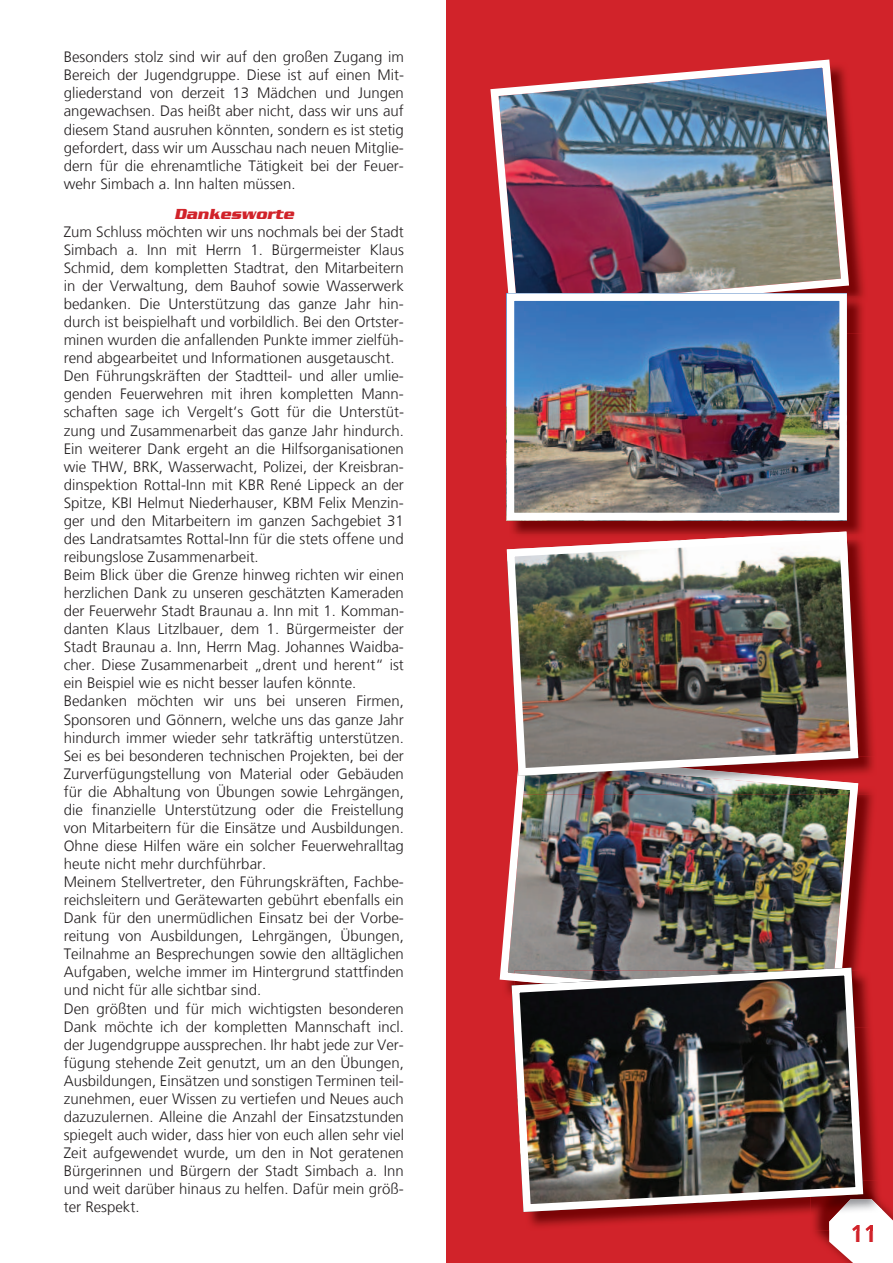
<style>
.page{position:relative;width:893px;height:1263px;background:#fff}
.page>*{position:absolute;margin:0;border:0;box-sizing:border-box;transform-origin:0 0}
.t1{font:700 24px "Frutiger LT";color:#d1232a}
.t2{font:300 15px/18px "Frutiger LT";color:#231f20;text-align:justify}
.t3{font:italic 700 15px "Serpentine";color:#d1232a}
</style>
<div class="page">
<div style="left:446px;top:0;width:447px;height:1263px;background:#d1232a"></div>
<img style="left:506px;top:121px;width:358px;height:213px">
<img style="left:490px;top:60px;width:359px;height:255px">
<img style="left:858px;top:794px;width:15px;height:170px">
<img style="left:500px;top:794px;width:358px;height:198px">
<img style="left:509px;top:296px;width:355px;height:232px">
<img style="left:516px;top:302px;width:322px;height:209px">
<div style="left:507px;top:293px;width:340px;height:227px;border:8px solid #fff"></div>
<img style="left:862px;top:547px;width:12px;height:209px">
<img style="left:515px;top:756px;width:359px;height:38px">
<img style="left:516px;top:780px;width:342px;height:14px">
<img style="left:506px;top:528px;width:356px;height:252px">
<svg style="left:829px;top:1199px;width:64px;height:64px;background:#f4d6d7"></svg>
<img style="left:529px;top:1028px;width:349px;height:199px">
<img style="left:810px;top:1180px;width:72px;height:50px">
<img style="left:829px;top:1199px;width:53px;height:31px">
<img style="left:852px;top:1225px;width:21px;height:5px">
<img style="left:508px;top:964px;width:359px;height:252px">
<p class="t2" style="left:64px;top:49px;width:342px">Besonders stolz sind wir auf den groflen Zugang im Bereich der Jugendgruppe. Diese ist auf einen Mit&shy;gliederstand von derzeit 13 M‰dchen und Jungen angewachsen. Das heiflt aber nicht, dass wir uns auf diesem Stand ausruhen kˆnnten, sondern es ist stetig gefordert, dass wir um Ausschau nach neuen Mitglie&shy;dern f¸r die ehrenamtliche T‰tigkeit bei der Feuer&shy;wehr Simbach a. Inn halten m¸ssen.</p>
<p class="t3" style="left:174px;top:209px;width:121px">Dankesworte</p>
<p class="t2" style="left:64px;top:224px;width:342px;text-align:left">Zum Schluss mˆchten wir uns nochmals bei der Stadt Simbach a. Inn mit Herrn 1. B¸rgermeister Klaus Schmid, dem kompletten Stadtrat, den Mitarbeitern in der Verwaltung, dem Bauhof sowie Wasserwerk bedanken. Die Unterst¸tzung das ganze Jahr hin&shy;durch ist beispielhaft und vorbildlich. Bei den Ortster&shy;minen wurden die anfallenden Punkte immer zielf¸h&shy;rend abgearbeitet und Informationen ausgetauscht.<br>Den F¸hrungskr‰ften der Stadtteil- und aller umlie&shy;genden Feuerwehren mit ihren kompletten Mann&shy;schaften sage ich Vergeltës Gott f¸r die Unterst¸t&shy;zung und Zusammenarbeit das ganze Jahr hindurch.<br>Ein weiterer Dank ergeht an die Hilfsorganisationen wie THW, BRK, Wasserwacht, Polizei, der Kreisbran&shy;dinspektion Rottal-Inn mit KBR RenÈ Lippeck an der Spitze, KBI Helmut Niederhauser, KBM Felix Menzin&shy;ger und den Mitarbeitern im ganzen Sachgebiet 31 des Landratsamtes Rottal-Inn f¸r die stets offene und reibungslose Zusammenarbeit.<br>Beim Blick ¸ber die Grenze hinweg richten wir einen herzlichen Dank zu unseren gesch‰tzten Kameraden der Feuerwehr Stadt Braunau a. Inn mit 1. Komman&shy;danten Klaus Litzlbauer, dem 1. B¸rgermeister der Stadt Braunau a. Inn, Herrn Mag. Johannes Waidba&shy;cher. Diese Zusammenarbeit Ñdrent und herentì ist ein Beispiel wie es nicht besser laufen kˆnnte.<br>Bedanken mˆchten wir uns bei unseren Firmen, Sponsoren und Gˆnnern, welche uns das ganze Jahr hindurch immer wieder sehr tatkr‰ftig unterst¸tzen.<br>Sei es bei besonderen technischen Projekten, bei der Zurverf¸gungstellung von Material oder Geb‰uden f¸r die Abhaltung von ‹bungen sowie Lehrg‰ngen, die finanzielle Unterst¸tzung oder die Freistellung von Mitarbeitern f¸r die Eins‰tze und Ausbildungen.<br>Ohne diese Hilfen w‰re ein solcher Feuerwehralltag heute nicht mehr durchf¸hrbar.<br>Meinem Stellvertreter, den F¸hrungskr‰ften, Fachbe&shy;reichsleitern und Ger‰tewarten geb¸hrt ebenfalls ein Dank f¸r den unerm¸dlichen Einsatz bei der Vorbe&shy;reitung von Ausbildungen, Lehrg‰ngen, ‹bungen, Teilnahme an Besprechungen sowie den allt‰glichen Aufgaben, welche immer im Hintergrund stattfinden und nicht f¸r alle sichtbar sind.<br>Den grˆflten und f¸r mich wichtigsten besonderen Dank mˆchte ich der kompletten Mannschaft incl. der Jugendgruppe aussprechen. Ihr habt jede zur Ver&shy;f¸gung stehende Zeit genutzt, um an den ‹bungen, Ausbildungen, Eins‰tzen und sonstigen Terminen teil&shy;zunehmen, euer Wissen zu vertiefen und Neues auch dazuzulernen. Alleine die Anzahl der Einsatzstunden spiegelt auch wider, dass hier von euch allen sehr viel Zeit aufgewendet wurde, um den in Not geratenen B¸rgerinnen und B¸rgern der Stadt Simbach a. Inn und weit dar¸ber hinaus zu helfen. Daf¸r mein grˆfl&shy;ter Respekt.</p>
<h1 class="t1" style="left:850px;top:1224px;width:28px">11</h1>
</div>
